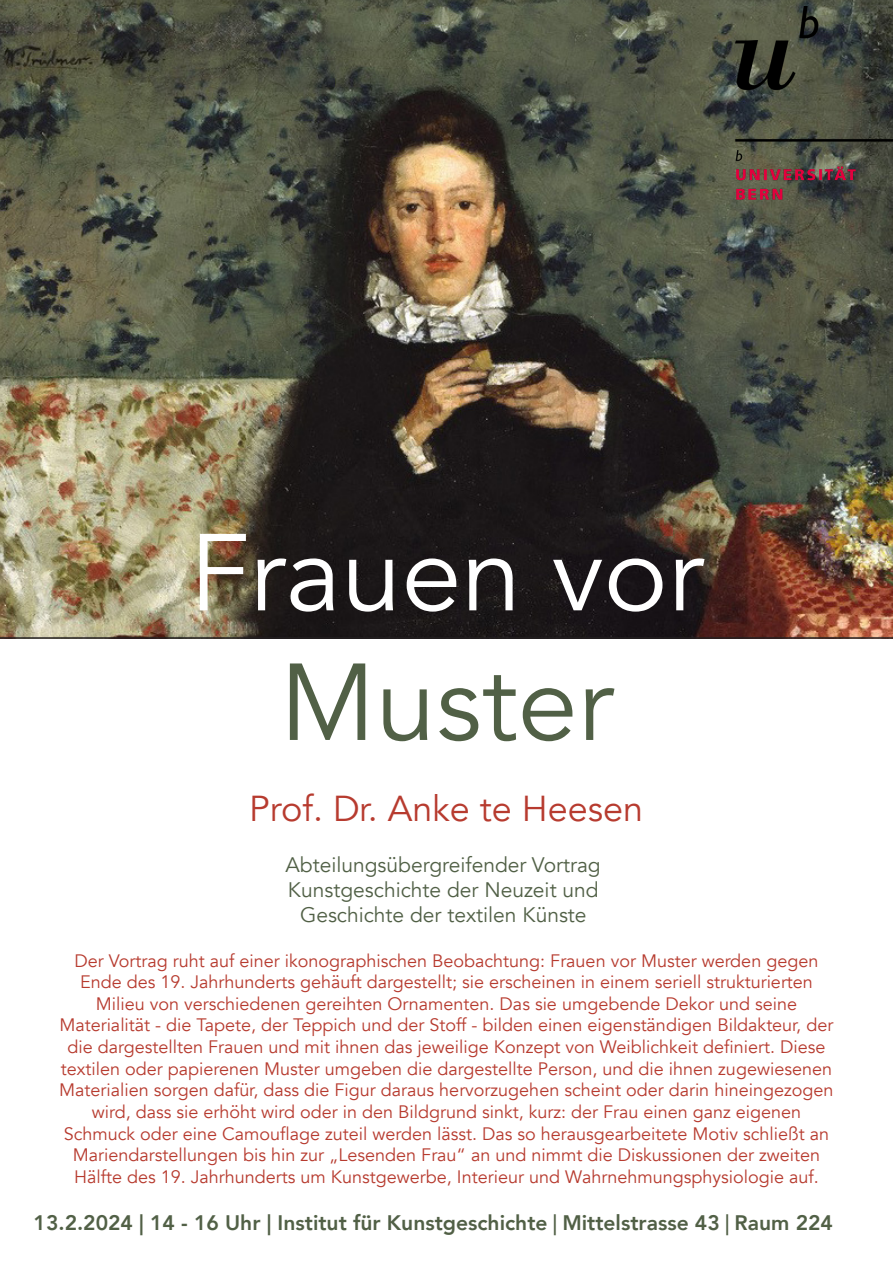
<style>
.page{position:relative;width:893px;height:1263px;background:#fff}
.page>*{position:absolute;margin:0;border:0;box-sizing:border-box;transform-origin:0 0}
.t1{font:108px "Avenir";color:#fff}
.t2{font:108px "Avenir";color:#516046}
.t3{font:36px "Avenir";color:#b73b2f}
.t4{font:21px/25.2px "Avenir";color:#516046;text-align:center}
.t5{font:800 21px "Avenir";color:#516046}
.t6{font:18px/21.6px "Avenir";color:#b73b2f;text-align:center}
.s1{font-family:"Minion Pro";font-weight:700}
</style>
<div class="page">
<img style="left:0;top:0;width:893px;height:639px">
<img style="left:736px;top:6px;width:157px;height:194px">
<p class="t1" style="left:189px;top:509px;width:516px">Frauen vor</p>
<p class="t2" style="left:279px;top:638px;width:335px">Muster</p>
<p class="t3" style="left:249px;top:787px;width:396px">Prof. Dr. Anke te Heesen</p>
<p class="t4" style="left:285px;top:852px;width:317px">Abteilungsübergreifender Vortrag<br>Kunstgeschichte der Neuzeit und<br>Geschichte der textilen Künste</p>
<p class="t6" style="left:59px;top:950px;width:776px">Der Vortrag ruht auf einer ikonographischen Beobachtung: Frauen vor Muster werden gegen Ende des 19. Jahrhunderts gehäuft dargestellt; sie erscheinen in einem seriell strukturierten Milieu von verschiedenen gereihten Ornamenten. Das sie umgebende Dekor und seine Materialität - die Tapete, der Teppich und der Stoff - bilden einen eigenständigen Bildakteur, der die dargestellten Frauen und mit ihnen das jeweilige Konzept von Weiblichkeit definiert. Diese textilen oder papierenen Muster umgeben die dargestellte Person, und die ihnen zugewiesenen Materialien sorgen dafür, dass die Figur daraus hervorzugehen scheint oder darin hineingezogen wird, dass sie erhöht wird oder in den Bildgrund sinkt, kurz: der Frau einen ganz eigenen Schmuck oder eine Camouflage zuteil werden lässt. Das so herausgearbeitete Motiv schließt an Mariendarstellungen bis hin zur „Lesenden Frau“ an und nimmt die Diskussionen der zweiten Hälfte des 19. Jahrhunderts um Kunstgewerbe, Interieur und Wahrnehmungsphysiologie auf.</p>
<p class="t5" style="left:34px;top:1206px;width:801px">13.2.2024 | 14 - 16 Uhr | Institut für Kunstgeschichte <span class="s1">|</span> Mittelstrasse 43 <span class="s1">|</span> Raum 224</p>
</div>
